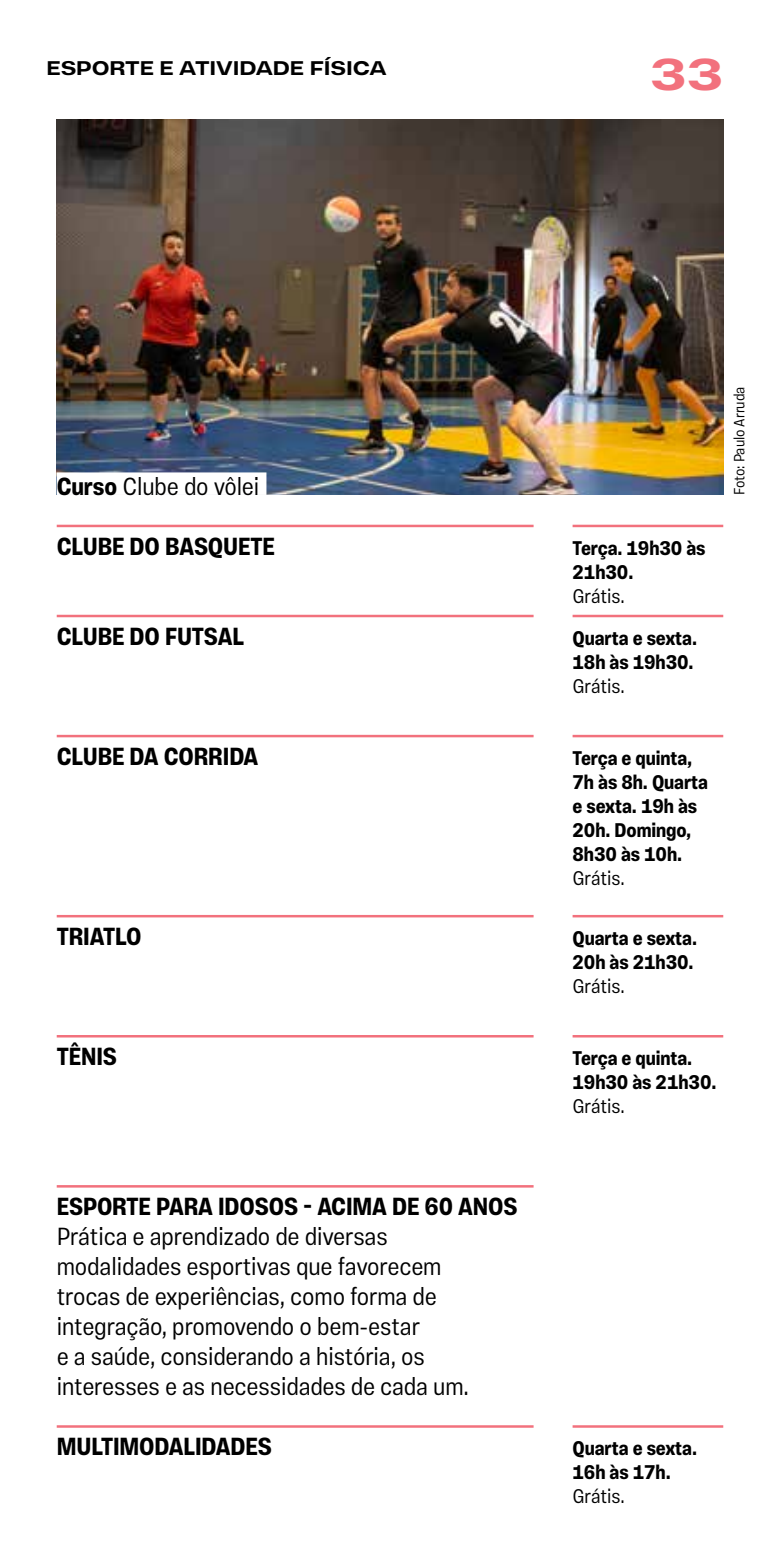
<style>
.page{position:relative;width:780px;height:1560px;background:#fff}
.page>*{position:absolute;margin:0;border:0;box-sizing:border-box;transform-origin:0 0}
.t1{font:700 45px "Vinila Extended";color:#f2717d}
.t2{font:300 25px/30px "Vinila Condensed";letter-spacing:-.005em;color:#000}
.t3{font:700 25px "Vinila Condensed";letter-spacing:-.005em;color:#000}
.t4{font:700 20px/24px "Vinila Condensed";letter-spacing:-.005em;color:#000}
.t5{font:300 20px "Vinila Condensed";letter-spacing:-.005em;color:#000}
.t6{font:700 20px "Vinila Extended";letter-spacing:-.005em;color:#000}
.t7{font:300 15px "Vinila Condensed";letter-spacing:-.005em;color:#000}
.s1{font-weight:700}
</style>
<div class="page">
<img style="left:57px;top:120px;width:666px;height:375px">
<hr style="left:57px;top:524px;width:476px;height:3px;background:#f2717d">
<hr style="left:57px;top:614px;width:476px;height:3px;background:#f2717d">
<hr style="left:57px;top:734px;width:476px;height:3px;background:#f2717d">
<hr style="left:57px;top:914px;width:476px;height:3px;background:#f2717d">
<hr style="left:57px;top:1034px;width:476px;height:3px;background:#f2717d">
<hr style="left:57px;top:1184px;width:476px;height:3px;background:#f2717d">
<hr style="left:57px;top:1424px;width:476px;height:3px;background:#f2717d">
<hr style="left:572px;top:524px;width:151px;height:3px;background:#f2717d">
<hr style="left:572px;top:614px;width:151px;height:3px;background:#f2717d">
<hr style="left:572px;top:734px;width:151px;height:3px;background:#f2717d">
<hr style="left:572px;top:914px;width:151px;height:3px;background:#f2717d">
<hr style="left:572px;top:1034px;width:151px;height:3px;background:#f2717d">
<hr style="left:572px;top:1424px;width:151px;height:3px;background:#f2717d">
<div style="left:57px;top:472px;width:209px;height:23px;background:#fff"></div>
<p class="t6" style="left:47px;top:56px;width:341px">ESPORTE E ATIVIDADE FÍSICA</p>
<h1 class="t1" style="left:650px;top:47px;width:75px">33</h1>
<p class="t2" style="left:57px;top:471px;width:204px"><span class="s1">Curso</span> Clube do vôlei</p>
<p class="t3" style="left:57px;top:531px;width:220px">CLUBE DO BASQUETE</p>
<p class="t3" style="left:57px;top:621px;width:189px">CLUBE DO FUTSAL</p>
<p class="t3" style="left:57px;top:741px;width:203px">CLUBE DA CORRIDA</p>
<p class="t3" style="left:57px;top:921px;width:86px">TRIATLO</p>
<p class="t3" style="left:57px;top:1041px;width:62px">TÊNIS</p>
<p class="t3" style="left:57px;top:1191px;width:462px">ESPORTE PARA IDOSOS - ACIMA DE 60 ANOS</p>
<p class="t2" style="left:57px;top:1221px;width:413px">Prática e aprendizado de diversas modalidades esportivas que favorecem trocas de experiências, como forma de integração, promovendo o bem-estar<br>e a saúde, considerando a história, os interesses e as necessidades de cada um.</p>
<p class="t3" style="left:57px;top:1431px;width:217px">MULTIMODALIDADES</p>
<p class="t4" style="left:572px;top:536px;width:134px">Terça. 19h30 às<br>21h30.</p>
<p class="t5" style="left:572px;top:584px;width:54px">Grátis.</p>
<p class="t4" style="left:572px;top:626px;width:126px">Quarta e sexta.<br>18h às 19h30.</p>
<p class="t5" style="left:572px;top:674px;width:54px">Grátis.</p>
<p class="t4" style="left:572px;top:746px;width:137px">Terça e quinta,<br>7h às 8h. Quarta e sexta. 19h às<br>20h. Domingo,<br>8h30 às 10h.</p>
<p class="t5" style="left:572px;top:866px;width:54px">Grátis.</p>
<p class="t4" style="left:572px;top:926px;width:126px">Quarta e sexta.<br>20h às 21h30.</p>
<p class="t5" style="left:572px;top:974px;width:54px">Grátis.</p>
<p class="t7" style="left:730px;top:495px;width:110px;rotate:-90deg">Foto: Paulo Arruda</p>
<p class="t4" style="left:572px;top:1046px;width:145px">Terça e quinta.<br>19h30 às 21h30.</p>
<p class="t5" style="left:572px;top:1094px;width:54px">Grátis.</p>
<p class="t4" style="left:572px;top:1436px;width:126px">Quarta e sexta.<br>16h às 17h.</p>
<p class="t5" style="left:572px;top:1484px;width:54px">Grátis.</p>
</div>
